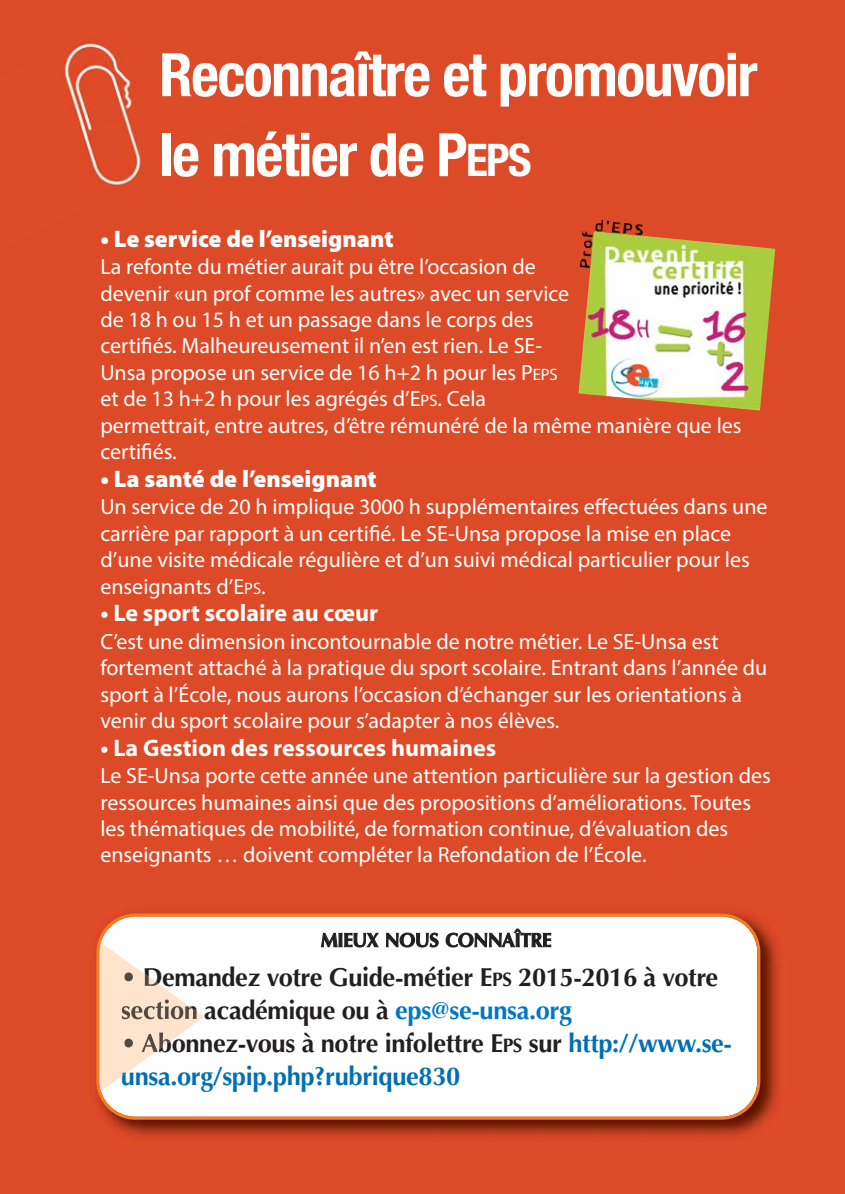
<style>
.page{position:relative;width:845px;height:1194px;background:#fff}
.page>*{position:absolute;margin:0;border:0;box-sizing:border-box;transform-origin:0 0}
.t1{font:700 condensed 60px/80px "Helvetica Neue";letter-spacing:-.025em;color:#fff}
.t2{font:700 26px/33px "Optima LT Std";letter-spacing:-.015em;color:#231f20}
.t3{font:700 26px/33px "Optima LT Std";letter-spacing:-.015em;color:#006fb5}
.t4{font:700 24px "Myriad Pro";color:#fff}
.t5{font:900 24px "Myriad Pro";color:#fff}
.t6{font:22px/26.4px "Myriad Pro";color:#fff}
.t7{font:700 19.6px "Optima LT Std";letter-spacing:-.02em;color:#231f20}
.s1{font-size:45px}
.s2{font-size:16.4px}
.s3{font-size:19.6px}
.s4{color:#0077bf}
.s5{color:#231f20}
.s6{font-size:19.6px;color:#231f20}
</style>
<div class="page">
<div style="left:0;top:0;width:844px;height:1193px;background:#dd4a27"></div>
<div style="left:0;top:0;width:261px;height:247px;background:#de4b29"></div>
<img style="left:87px;top:904px;width:698px;height:242px">
<svg style="left:96px;top:913px;width:664px;height:206px"></svg>
<svg style="left:99px;top:941px;width:105px;height:151px"></svg>
<img style="left:578px;top:219px;width:197px;height:191px">
<h1 class="t1" style="left:159px;top:40px;width:599px">Reconnaître et promouvoir le métier de P<span class="s1">EPS</span></h1>
<p class="t5" style="left:100px;top:229px;width:294px">• Le service de l’enseignant</p>
<p class="t6" style="left:100px;top:256px;width:642px">La refonte du métier aurait pu être l’occasion de<br>devenir «un prof comme les autres» avec un service<br>de 18 h ou 15 h et un passage dans le corps des<br>certifiés. Malheureusement il n’en est rien. Le SE-<br>Unsa propose un service de 16 h+2 h pour les P<span class="s2">EPS<br></span>et de 13 h+2 h pour les agrégés d’E<span class="s2">PS</span>. Cela<br>permettrait, entre autres, d’être rémunéré de la même manière que les certifiés.</p>
<p class="t5" style="left:100px;top:469px;width:278px">• La santé de l’enseignant</p>
<p class="t6" style="left:100px;top:496px;width:668px">Un service de 20 h implique 3000 h supplémentaires effectuées dans une carrière par rapport à un certifié. Le SE-Unsa propose la mise en place d’une visite médicale régulière et d’un suivi médical particulier pour les enseignants d’E<span class="s2">PS</span>.</p>
<p class="t4" style="left:100px;top:604px;width:279px">• Le sport scolaire au cœur</p>
<p class="t6" style="left:100px;top:630px;width:668px">C’est une dimension incontournable de notre métier. Le SE-Unsa est fortement attaché à la pratique du sport scolaire. Entrant dans l’année du sport à l’École, nous aurons l’occasion d’échanger sur les orientations à venir du sport scolaire pour s’adapter à nos élèves.</p>
<p class="t4" style="left:100px;top:738px;width:397px">• La Gestion des ressources humaines</p>
<p class="t6" style="left:100px;top:764px;width:671px">Le SE-Unsa porte cette année une attention particulière sur la gestion des ressources humaines ainsi que des propositions d’améliorations. Toutes les thématiques de mobilité, de formation continue, d’évaluation des enseignants … doivent compléter la Refondation de l’École.</p>
<p class="t7" style="left:320px;top:930px;width:232px">MIEUX NOUS CONNAÎTRE</p>
<p class="t2" style="left:121px;top:961px;width:598px">• Demandez votre Guide-métier E<span class="s3">PS</span> 2015-2016 à votre section académique ou à <span class="s4">eps@se-unsa.org</span></p>
<p class="t3" style="left:121px;top:1027px;width:612px"><span class="s5">• Abonnez-vous à notre infolettre E</span><span class="s6">PS</span> <span class="s5">sur</span> http://www.se&shy;unsa.org/spip.php?rubrique830</p>
</div>
